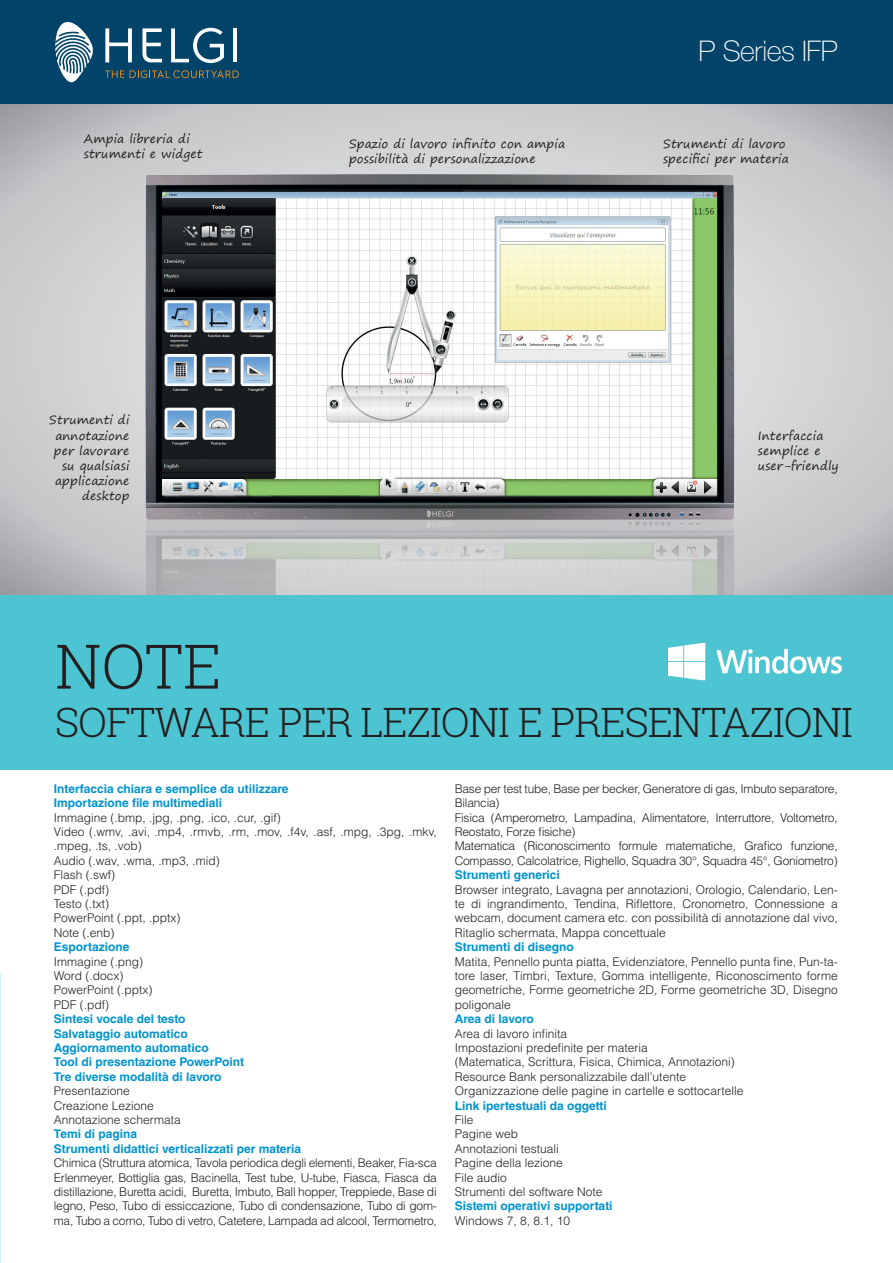
<style>
.page{position:relative;width:893px;height:1263px;background:#fff}
.page>*{position:absolute;margin:0;border:0;box-sizing:border-box;transform-origin:0 0}
.Intestazione_pagina{font:300 61.5px "Roboto Slab";color:#231f20}
.Intestazione_pagina-2{font:300 40.5px "Roboto Slab";letter-spacing:-.03em;color:#231f20}
.t1{font:100 28.5px "Helvetica Neue LT Std";letter-spacing:-.015em;color:#fff}
.t2{font:300 12px/14.4px "Helvetica LT Std";color:#231f20;text-align:justify}
.t3{font:700 12px "Helvetica LT Std";color:#0093d0}
.t4{font:300 12px/14.4px "Helvetica LT Std";letter-spacing:-.02em;color:#231f20}
.t5{font:12px/15.1px "Segoe Print";letter-spacing:.01em;color:#231f20}
</style>
<div class="page">
<div style="left:0;top:0;width:893px;height:104px;background:#024469"></div>
<svg style="left:55px;top:22px;width:38px;height:61px"></svg>
<svg style="left:105px;top:28px;width:27px;height:34px"></svg>
<svg style="left:142px;top:28px;width:20px;height:34px"></svg>
<svg style="left:171px;top:28px;width:53px;height:35px"></svg>
<hr style="left:233px;top:28px;width:4px;height:34px;background:#fff">
<svg style="left:105px;top:70px;width:19px;height:8px"></svg>
<svg style="left:130px;top:70px;width:109px;height:8px"></svg>
<svg style="left:0;top:104px;width:893px;height:491px;background:#c9cacc"></svg>
<img style="left:134px;top:163px;width:613px;height:432px">
<div style="left:1px;top:595px;width:892px;height:175px;background:#4dc4d1"></div>
<img style="left:0;top:137px;width:17px;height:633px">
<img style="left:667px;top:642px;width:175px;height:39px">
<p class="t5" style="left:84px;top:131px;width:120px">Ampia libreria di strumenti e widget</p>
<p class="t5" style="left:349px;top:136px;width:218px">Spazio di lavoro infinito con ampia</p>
<p class="t5" style="left:349px;top:151px;width:188px">possibilità di personalizzazione</p>
<p class="t1" style="left:698px;top:35px;width:141px">P Series IFP</p>
<p class="t5" style="left:663px;top:136px;width:127px">Strumenti di lavoro specifici per materia</p>
<p class="t5" style="left:49px;top:412px;width:82px;text-align:right">Strumenti di annotazione per lavorare su qualsiasi applicazione desktop</p>
<p class="t5" style="left:758px;top:427px;width:67px">Interfaccia semplice e</p>
<p class="t5" style="left:758px;top:458px;width:82px">user-friendly</p>
<p class="Intestazione_pagina" style="left:55px;top:624px;width:168px">NOTE</p>
<p class="Intestazione_pagina-2" style="left:55px;top:695px;width:799px">SOFTWARE PER LEZIONI E PRESENTAZIONI</p>
<p class="t3" style="left:54px;top:781px;width:236px">Interfaccia chiara e semplice da utilizzare</p>
<p class="t3" style="left:54px;top:796px;width:170px">Importazione file multimediali</p>
<p class="t2" style="left:54px;top:810px;width:228px">Immagine (.bmp, .jpg, .png, .ico, .cur, .gif)</p>
<p class="t2" style="left:54px;top:824px;width:384px">Video (.wmv, .avi, .mp4, .rmvb, .rm, .mov, .f4v, .asf, .mpg, .3pg, .mkv, .mpeg, .ts, .vob)</p>
<p class="t2" style="left:54px;top:853px;width:167px">Audio (.wav, .wma, .mp3, .mid)</p>
<p class="t2" style="left:54px;top:868px;width:63px">Flash (.swf)</p>
<p class="t2" style="left:54px;top:882px;width:57px">PDF (.pdf)</p>
<p class="t2" style="left:54px;top:896px;width:57px">Testo (.txt)</p>
<p class="t2" style="left:54px;top:911px;width:128px">PowerPoint (.ppt, .pptx)</p>
<p class="t2" style="left:54px;top:925px;width:62px">Note (.enb)</p>
<p class="t3" style="left:54px;top:940px;width:77px">Esportazione</p>
<p class="t2" style="left:54px;top:954px;width:91px">Immagine (.png)</p>
<p class="t2" style="left:54px;top:968px;width:71px">Word (.docx)</p>
<p class="t2" style="left:54px;top:983px;width:100px">PowerPoint (.pptx)</p>
<p class="t2" style="left:54px;top:997px;width:57px">PDF (.pdf)</p>
<p class="t3" style="left:54px;top:1012px;width:133px">Sintesi vocale del testo</p>
<p class="t3" style="left:54px;top:1026px;width:135px">Salvataggio automatico</p>
<p class="t3" style="left:54px;top:1040px;width:156px">Aggiornamento automatico</p>
<p class="t3" style="left:54px;top:1055px;width:192px">Tool di presentazione PowerPoint</p>
<p class="t3" style="left:54px;top:1069px;width:169px">Tre diverse modalità di lavoro</p>
<p class="t2" style="left:54px;top:1084px;width:77px">Presentazione</p>
<p class="t2" style="left:54px;top:1098px;width:101px">Creazione Lezione</p>
<p class="t2" style="left:54px;top:1112px;width:128px">Annotazione schermata</p>
<p class="t3" style="left:54px;top:1127px;width:85px">Temi di pagina</p>
<p class="t3" style="left:54px;top:1141px;width:249px">Strumenti didattici verticalizzati per materia</p>
<p class="t2" style="left:54px;top:1156px;width:384px">Chimica (Struttura atomica, Tavola periodica degli elementi, Beaker, Fia-sca Erlenmeyer, Bottiglia gas, Bacinella, Test tube, U-tube, Fiasca, Fiasca da distillazione, Buretta acidi, Buretta, Imbuto, Ball hopper, Treppiede, Base di legno, Peso, Tubo di essiccazione, Tubo di condensazione, Tubo di gom&shy;ma, Tubo a corno, Tubo di vetro, Catetere, Lampada ad alcool, Termometro,</p>
<p class="t4" style="left:455px;top:781px;width:384px">Base per test tube, Base per becker, Generatore di gas, Imbuto separatore,<br>Bilancia)</p>
<p class="t4" style="left:455px;top:810px;width:384px">Fisica (Amperometro, Lampadina, Alimentatore, Interruttore, Voltometro,<br>Reostato, Forze fisiche)</p>
<p class="t4" style="left:455px;top:839px;width:384px">Matematica (Riconoscimento formule matematiche, Grafico funzione,<br>Compasso, Calcolatrice, Righello, Squadra 30°, Squadra 45°, Goniometro)</p>
<p class="t3" style="left:455px;top:868px;width:107px">Strumenti generici</p>
<p class="t2" style="left:455px;top:882px;width:384px">Browser integrato, Lavagna per annotazioni, Orologio, Calendario, Len&shy;te di ingrandimento, Tendina, Riflettore, Cronometro, Connessione a webcam, document camera etc. con possibilità di annotazione dal vivo, Ritaglio schermata, Mappa concettuale</p>
<p class="t3" style="left:455px;top:940px;width:121px">Strumenti di disegno</p>
<p class="t2" style="left:455px;top:954px;width:384px">Matita, Pennello punta piatta, Evidenziatore, Pennello punta fine, Pun-ta&shy;tore laser, Timbri, Texture, Gomma intelligente, Riconoscimento forme geometriche, Forme geometriche 2D, Forme geometriche 3D, Disegno poligonale</p>
<p class="t3" style="left:455px;top:1012px;width:81px">Area di lavoro</p>
<p class="t2" style="left:455px;top:1026px;width:114px">Area di lavoro infinita</p>
<p class="t2" style="left:455px;top:1040px;width:195px">Impostazioni predefinite per materia</p>
<p class="t2" style="left:455px;top:1055px;width:282px">(Matematica, Scrittura, Fisica, Chimica, Annotazioni)</p>
<p class="t2" style="left:455px;top:1069px;width:233px">Resource Bank personalizzabile dall’utente</p>
<p class="t2" style="left:455px;top:1084px;width:290px">Organizzazione delle pagine in cartelle e sottocartelle</p>
<p class="t3" style="left:455px;top:1098px;width:154px">Link ipertestuali da oggetti</p>
<p class="t2" style="left:455px;top:1112px;width:20px">File</p>
<p class="t2" style="left:455px;top:1127px;width:65px">Pagine web</p>
<p class="t2" style="left:455px;top:1141px;width:106px">Annotazioni testuali</p>
<p class="t2" style="left:455px;top:1156px;width:110px">Pagine della lezione</p>
<p class="t2" style="left:455px;top:1170px;width:54px">File audio</p>
<p class="t2" style="left:455px;top:1184px;width:149px">Strumenti del software Note</p>
<p class="t3" style="left:455px;top:1199px;width:159px">Sistemi operativi supportati</p>
<p class="t2" style="left:455px;top:1213px;width:117px">Windows 7, 8, 8.1, 10</p>
</div>
